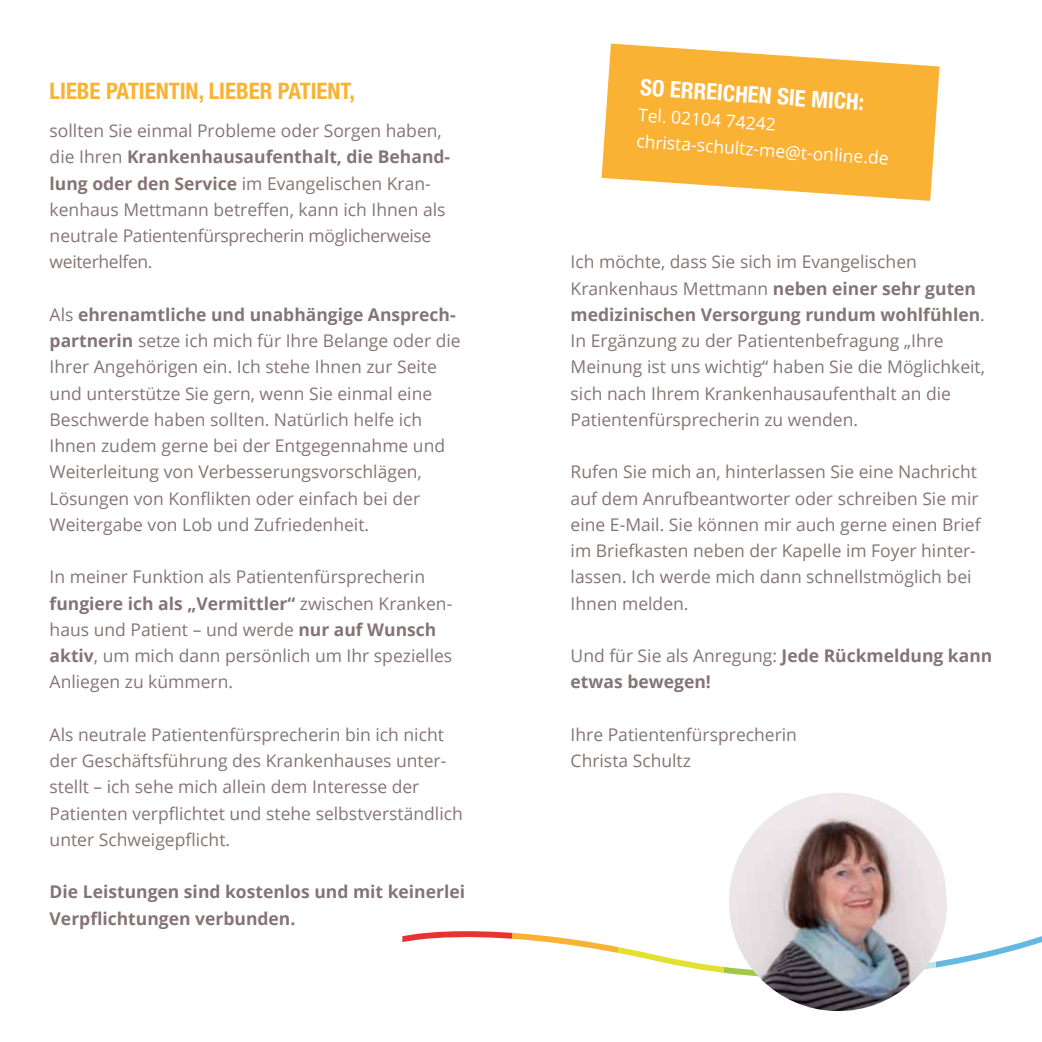
<style>
.page{position:relative;width:1042px;height:1042px;background:#fff}
.page>*{position:absolute;margin:0;border:0;box-sizing:border-box;transform-origin:0 0}
.t1{font:700 condensed 22.75px "Helvetica Neue LT Pro";color:#f9b234}
.t2{font:700 condensed 22.75px "Helvetica Neue LT Pro";color:#fff}
.t3{font:17.5px/26.2px "Open Sans";color:#857475}
.t4{font:700 17.5px/26.2px "Open Sans";color:#857475}
.t5{font:17.5px/26.2px "Open Sans";color:#fff}
.s1{font-weight:700}
.s2{font-weight:400}
</style>
<div class="page">
<svg style="left:402px;top:931px;width:110px;height:11px"></svg>
<svg style="left:512px;top:932px;width:106px;height:21px"></svg>
<svg style="left:618px;top:947px;width:106px;height:26px"></svg>
<svg style="left:947px;top:936px;width:95px;height:30px"></svg>
<img style="left:724px;top:793px;width:223px;height:219px">
<svg style="left:601px;top:44px;width:338px;height:157px;fill:#f9b234"></svg>
<h1 class="t1" style="left:50px;top:77px;width:307px">LIEBE PATIENTIN, LIEBER PATIENT,</h1>
<h1 class="t2" style="left:641px;top:73px;width:226px;rotate:4deg">SO ERREICHEN SIE MICH:</h1>
<p class="t5" style="left:639px;top:101px;width:254px;rotate:4deg">Tel. 02104 74242 christa-schultz-me@t-online.de</p>
<p class="t3" style="left:50px;top:117px;width:402px">sollten Sie einmal Probleme oder Sorgen haben, die Ihren <span class="s1">Krankenhausaufenthalt, die Behand&shy;lung oder den Service</span> im Evangelischen Kran&shy;kenhaus Mettmann betreffen, kann ich Ihnen als neutrale Patientenfürsprecherin möglicherweise weiterhelfen.</p>
<p class="t3" style="left:50px;top:301px;width:412px">Als <span class="s1">ehrenamtliche und unabhängige Ansprech&shy;partnerin</span> setze ich mich für Ihre Belange oder die Ihrer Angehörigen ein. Ich stehe Ihnen zur Seite und unterstütze Sie gern, wenn Sie einmal eine Beschwerde haben sollten. Natürlich helfe ich Ihnen zudem gerne bei der Entgegennahme und Weiterleitung von Verbesserungsvorschlägen, Lösungen von Konflikten oder einfach bei der Weitergabe von Lob und Zufriedenheit.</p>
<p class="t3" style="left:50px;top:563px;width:404px">In meiner Funktion als Patientenfürsprecherin <span class="s1">fungiere ich als „Vermittler“</span> zwischen Kranken&shy;haus und Patient – und werde <span class="s1">nur auf Wunsch aktiv</span>, um mich dann persönlich um Ihr spezielles Anliegen zu kümmern.</p>
<p class="t3" style="left:50px;top:721px;width:415px">Als neutrale Patientenfürsprecherin bin ich nicht der Geschäftsführung des Krankenhauses unter&shy;stellt – ich sehe mich allein dem Interesse der Patienten verpflichtet und stehe selbstverständlich unter Schweigepflicht.</p>
<p class="t4" style="left:50px;top:878px;width:417px">Die Leistungen sind kostenlos und mit keinerlei<br>Verpflichtungen verbunden.</p>
<p class="t3" style="left:570px;top:248px;width:416px">Ich möchte, dass Sie sich im Evangelischen Krankenhaus Mettmann <span class="s1">neben einer sehr guten medizinischen Versorgung rundum wohlfühlen</span>.<br>In Ergänzung zu der Patientenbefragung „Ihre Meinung ist uns wichtig“ haben Sie die Möglichkeit, sich nach Ihrem Krankenhausaufenthalt an die Patientenfürsprecherin zu wenden.</p>
<p class="t3" style="left:570px;top:458px;width:411px">Rufen Sie mich an, hinterlassen Sie eine Nachricht auf dem Anrufbeantworter oder schreiben Sie mir eine E-Mail. Sie können mir auch gerne einen Brief im Briefkasten neben der Kapelle im Foyer hinter&shy;lassen. Ich werde mich dann schnellstmöglich bei Ihnen melden.</p>
<p class="t4" style="left:570px;top:642px;width:423px"><span class="s2">Und für Sie als Anregung:</span> Jede Rückmeldung kann etwas bewegen!</p>
<p class="t3" style="left:570px;top:721px;width:228px">Ihre Patientenfürsprecherin<br>Christa Schultz</p>
</div>
